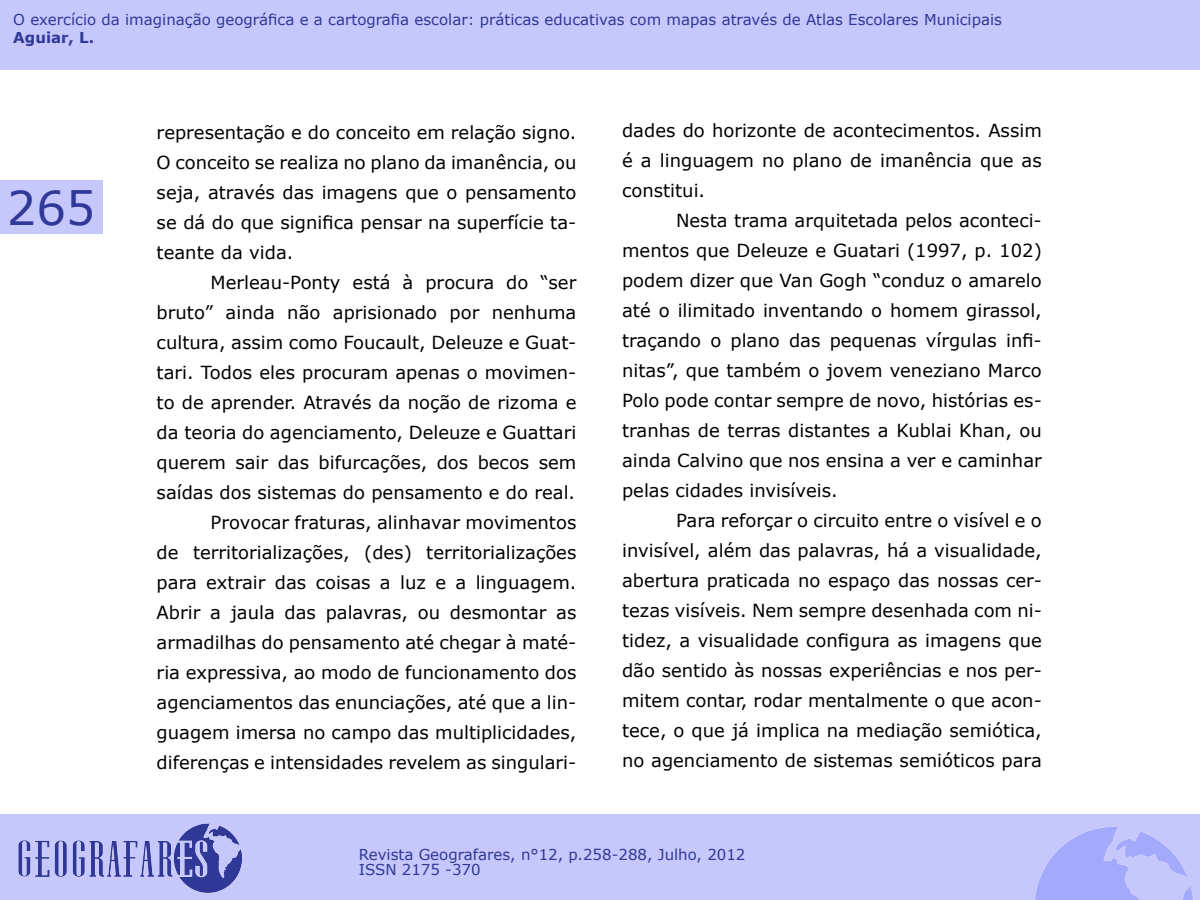
<style>
.page{position:relative;width:1200px;height:900px;background:#fff}
.page>*{position:absolute;margin:0;border:0;box-sizing:border-box;transform-origin:0 0}
.t1{font:46.5px "Verdana";color:#303898}
.t2{font:18px/30px "Verdana";color:#000;text-align:justify}
.t3{font:15px/15px "Verdana";color:#303898}
.t4{font:700 15px "Verdana";color:#303898}
</style>
<div class="page">
<div style="left:0;top:180px;width:102px;height:54px;background:#c6c8fb"></div>
<div style="left:0;top:814px;width:1200px;height:86px;background:#c6c8fb"></div>
<img style="left:18px;top:823px;width:224px;height:70px">
<img style="left:1035px;top:827px;width:158px;height:73px">
<div style="left:0;top:0;width:1200px;height:69px;background:#c6c8fb"></div>
<p class="t3" style="left:13px;top:12px;width:990px">O exercício da imaginação geográfica e a cartografia escolar: práticas educativas com mapas através de Atlas Escolares Municipais</p>
<p class="t4" style="left:13px;top:27px;width:82px">Aguiar, L.</p>
<h1 class="t1" style="left:7px;top:176px;width:90px">265</h1>
<p class="t2" style="left:157px;top:117px;width:421px">representação e do conceito em relação signo.<br>O conceito se realiza no plano da imanência, ou seja, através das imagens que o pensamento se dá do que significa pensar na superfície ta&shy;teante da vida.</p>
<p class="t2" style="left:157px;top:267px;width:421px;text-align:right">Merleau-Ponty está à procura do “ser bruto” ainda não aprisionado por nenhuma cultura, assim como Foucault, Deleuze e Guat&shy;tari. Todos eles procuram apenas o movimen&shy;to de aprender. Através da noção de rizoma e da teoria do agenciamento, Deleuze e Guattari querem sair das bifurcações, dos becos sem saídas dos sistemas do pensamento e do real.<br>Provocar fraturas, alinhavar movimentos<br>de territorializações, (des) territorializações para extrair das coisas a luz e a linguagem.<br>Abrir a jaula das palavras, ou desmontar as armadilhas do pensamento até chegar à maté&shy;ria expressiva, ao modo de funcionamento dos agenciamentos das enunciações, até que a lin&shy;guagem imersa no campo das multiplicidades, diferenças e intensidades revelem as singulari-</p>
<p class="t2" style="left:622px;top:116px;width:421px">dades do horizonte de acontecimentos. Assim é a linguagem no plano de imanência que as constitui.</p>
<p class="t2" style="left:622px;top:206px;width:421px;text-indent:54px">Nesta trama arquitetada pelos aconteci&shy;mentos que Deleuze e Guatari (1997, p. 102) podem dizer que Van Gogh “conduz o amarelo até o ilimitado inventando o homem girassol, traçando o plano das pequenas vírgulas infi&shy;nitas”, que também o jovem veneziano Marco Polo pode contar sempre de novo, histórias es&shy;tranhas de terras distantes a Kublai Khan, ou ainda Calvino que nos ensina a ver e caminhar pelas cidades invisíveis.</p>
<p class="t2" style="left:622px;top:506px;width:421px;text-indent:54px">Para reforçar o circuito entre o visível e o invisível, além das palavras, há a visualidade, abertura praticada no espaço das nossas cer&shy;tezas visíveis. Nem sempre desenhada com ni&shy;tidez, a visualidade configura as imagens que dão sentido às nossas experiências e nos per&shy;mitem contar, rodar mentalmente o que acon&shy;tece, o que já implica na mediação semiótica, no agenciamento de sistemas semióticos para</p>
<p class="t3" style="left:359px;top:847px;width:388px">Revista Geografares, n°12, p.258-288, Julho, 2012<br>ISSN 2175 -370</p>
</div>
